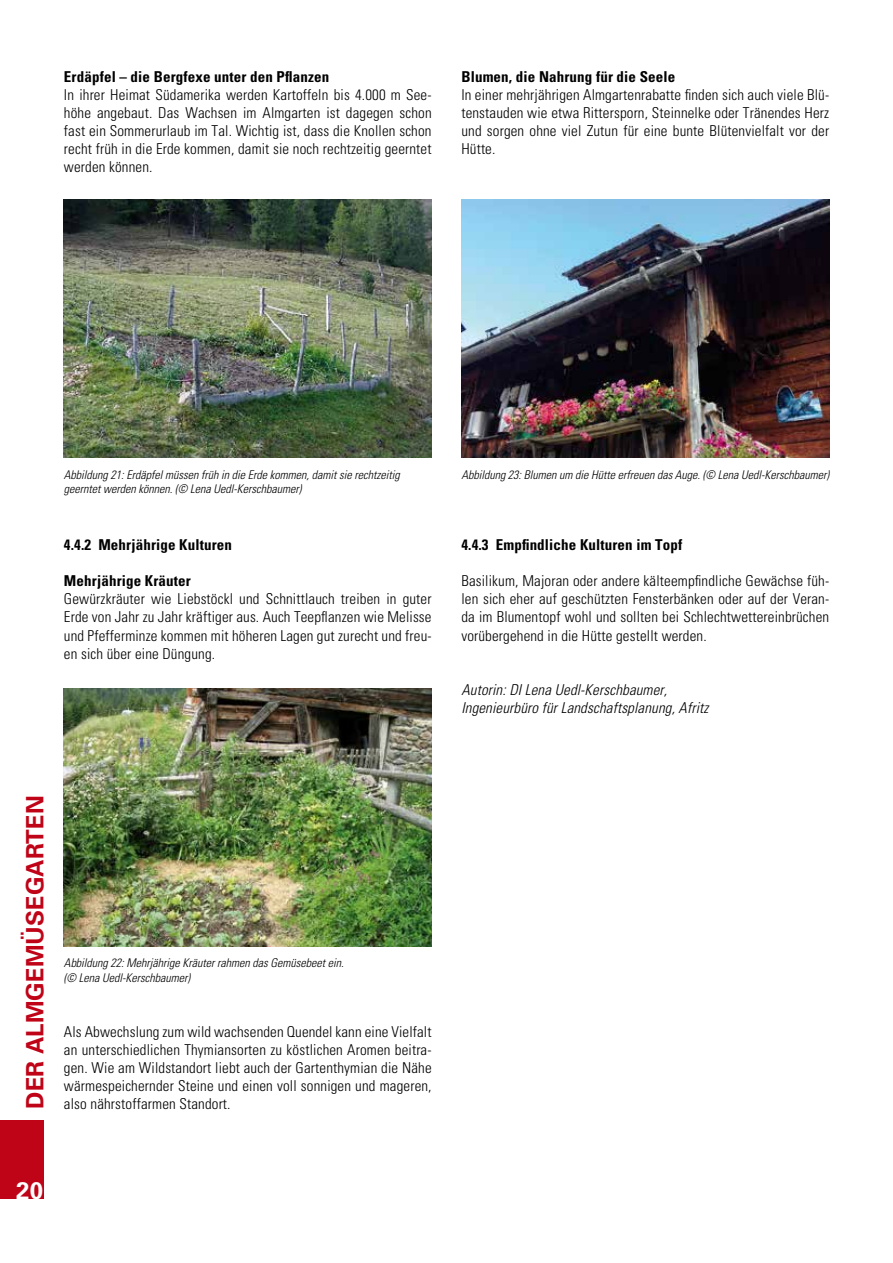
<style>
.page{position:relative;width:893px;height:1263px;background:#fff}
.page>*{position:absolute;margin:0;border:0;box-sizing:border-box;transform-origin:0 0}
.t1{font:700 24px "Univers";color:#c00418}
.t2{font:700 24px "Univers";color:#fff}
.t3{font:300 condensed 15px/18px "Univers";letter-spacing:.01em;color:#000;text-align:justify}
.t4{font:700 condensed 15px "Univers";letter-spacing:.01em;color:#000}
.t5{font:italic 300 condensed 15px/18px "Univers";letter-spacing:.01em;color:#000}
.t6{font:italic 300 condensed 12px/14.4px "Univers";color:#000}
</style>
<div class="page">
<div style="left:0;top:1120px;width:43px;height:79px;background:#c00418"></div>
<img style="left:64px;top:199px;width:368px;height:259px">
<img style="left:64px;top:688px;width:368px;height:258px">
<img style="left:461px;top:199px;width:368px;height:259px">
<p class="t4" style="left:64px;top:68px;width:267px">Erdäpfel – die Bergfexe unter den Pflanzen</p>
<p class="t3" style="left:64px;top:86px;width:369px">In ihrer Heimat Südamerika werden Kartoffeln bis 4.000 m See&shy;höhe angebaut. Das Wachsen im Almgarten ist dagegen schon fast ein Sommerurlaub im Tal. Wichtig ist, dass die Knollen schon recht früh in die Erde kommen, damit sie noch rechtzeitig geerntet werden können.</p>
<p class="t4" style="left:461px;top:68px;width:215px">Blumen, die Nahrung für die Seele</p>
<p class="t3" style="left:461px;top:86px;width:369px">In einer mehrjährigen Almgartenrabatte finden sich auch viele Blü&shy;tenstauden wie etwa Rittersporn, Steinnelke oder Tränendes Herz und sorgen ohne viel Zutun für eine bunte Blütenvielfalt vor der Hütte.</p>
<p class="t6" style="left:64px;top:467px;width:337px">Abbildung 21: Erdäpfel müssen früh in die Erde kommen, damit sie rechtzeitig geerntet werden können. (© Lena Uedl-Kerschbaumer)</p>
<p class="t4" style="left:64px;top:536px;width:170px">4.4.2 Mehrjährige Kulturen</p>
<p class="t4" style="left:64px;top:572px;width:128px">Mehrjährige Kräuter</p>
<p class="t3" style="left:64px;top:590px;width:369px">Gewürzkräuter wie Liebstöckl und Schnittlauch treiben in guter Erde von Jahr zu Jahr kräftiger aus. Auch Teepflanzen wie Melisse und Pfefferminze kommen mit höheren Lagen gut zurecht und freu&shy;en sich über eine Düngung.</p>
<p class="t6" style="left:461px;top:467px;width:369px">Abbildung 23: Blumen um die Hütte erfreuen das Auge. (© Lena Uedl-Kerschbaumer)</p>
<p class="t4" style="left:461px;top:536px;width:222px">4.4.3 Empfindliche Kulturen im Topf</p>
<p class="t3" style="left:461px;top:572px;width:369px">Basilikum, Majoran oder andere kälteempfindliche Gewächse füh&shy;len sich eher auf geschützten Fensterbänken oder auf der Veran&shy;da im Blumentopf wohl und sollten bei Schlechtwettereinbrüchen vorübergehend in die Hütte gestellt werden.</p>
<p class="t5" style="left:461px;top:680px;width:249px">Autorin: DI Lena Uedl-Kerschbaumer,<br>Ingenieurbüro für Landschaftsplanung, Afritz</p>
<h1 class="t1" style="left:20px;top:1108px;width:314px;rotate:-90deg">Der AlmGemüsegarten</h1>
<p class="t6" style="left:64px;top:956px;width:281px">Abbildung 22: Mehrjährige Kräuter rahmen das Gemüsebeet ein. (© Lena Uedl-Kerschbaumer)</p>
<p class="t3" style="left:64px;top:1022px;width:369px">Als Abwechslung zum wild wachsenden Quendel kann eine Vielfalt an unterschiedlichen Thymiansorten zu köstlichen Aromen beitra&shy;gen. Wie am Wildstandort liebt auch der Gartenthymian die Nähe wärmespeichernder Steine und einen voll sonnigen und mageren, also nährstoffarmen Standort.</p>
<h1 class="t2" style="left:16px;top:1175px;width:28px">20</h1>
</div>
